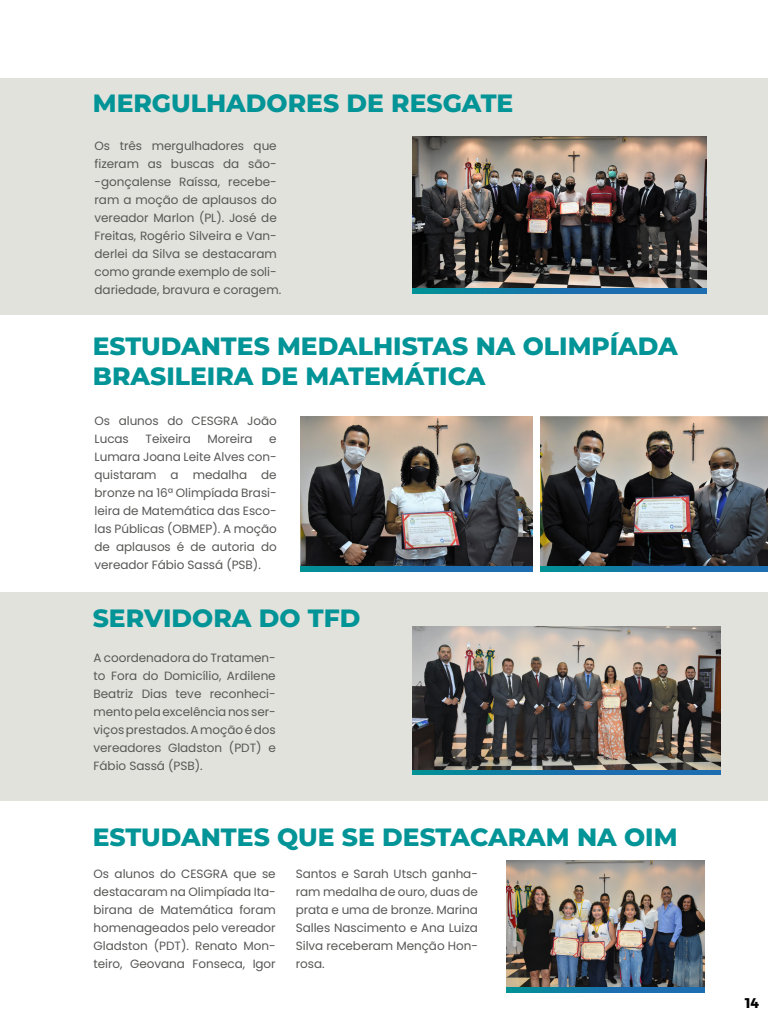
<style>
.page{position:relative;width:768px;height:1024px;background:#fff}
.page>*{position:absolute;margin:0;border:0;box-sizing:border-box;transform-origin:0 0}
.t1{font:800 25px/30px "Montserrat";color:#029496}
.t2{font:700 14px "Montserrat";color:#000}
.t3{font:12px/18px "Poppins";letter-spacing:-.005em;color:#575756;text-align:justify}
</style>
<div class="page">
<div style="left:0;top:78px;width:768px;height:236px;background:#e2e2dc"></div>
<div style="left:0;top:592px;width:768px;height:209px;background:#e2e2dc"></div>
<img style="left:412px;top:137px;width:294px;height:152px">
<img style="left:300px;top:417px;width:232px;height:154px">
<img style="left:541px;top:417px;width:227px;height:150px">
<img style="left:412px;top:627px;width:308px;height:143px">
<svg style="left:301px;top:567px;width:231px;height:4px"></svg>
<svg style="left:412px;top:289px;width:294px;height:5px"></svg>
<svg style="left:541px;top:567px;width:227px;height:4px"></svg>
<svg style="left:412px;top:770px;width:308px;height:5px"></svg>
<img style="left:507px;top:861px;width:197px;height:127px">
<svg style="left:507px;top:988px;width:197px;height:4px"></svg>
<h1 class="t1" style="left:93px;top:87px;width:422px">MERGULHADORES DE RESGATE</h1>
<p class="t3" style="left:95px;top:137px;width:188px;text-align:left">Os três mergulhadores que fizeram as buscas da são--gonçalense Raíssa, recebe&shy;ram a moção de aplausos do vereador Marlon (PL). José de<br>Freitas, Rogério Silveira e Van&shy;derlei da Silva se destacaram como grande exemplo de soli&shy;dariedade, bravura e coragem.</p>
<h1 class="t1" style="left:93px;top:330px;width:587px">ESTUDANTES MEDALHISTAS NA OLIMPÍADA<br>BRASILEIRA DE MATEMÁTICA</h1>
<p class="t3" style="left:95px;top:412px;width:184px">Os alunos do CESGRA João<br>Lucas</p>
<p class="t3" style="left:146px;top:430px;width:47px">Teixeira</p>
<p class="t3" style="left:207px;top:430px;width:47px">Moreira</p>
<p class="t3" style="left:95px;top:430px;width:184px;text-indent:175px">e Lumara Joana Leite Alves con&shy;quistaram a medalha de bronze na 16ª Olimpíada Brasi&shy;leira de Matemática das Esco&shy;las Públicas (OBMEP). A moção de aplausos é de autoria do vereador Fábio Sassá (PSB).</p>
<h1 class="t1" style="left:93px;top:602px;width:269px">SERVIDORA DO TFD</h1>
<p class="t3" style="left:94px;top:649px;width:184px">A coordenadora do Tratamen&shy;to Fora do Domicílio, Ardilene Beatriz Dias teve reconheci&shy;mento pela excelência nos ser&shy;viços prestados. A moção é dos vereadores Gladston (PDT) e Fábio Sassá (PSB).</p>
<h1 class="t1" style="left:93px;top:821px;width:586px">ESTUDANTES QUE SE DESTACARAM NA OIM</h1>
<p class="t3" style="left:94px;top:864px;width:184px">Os alunos do CESGRA que se destacaram na Olimpíada Ita&shy;birana de Matemática foram homenageados pelo vereador Gladston (PDT). Renato Mon&shy;teiro, Geovana Fonseca, Igor</p>
<p class="t3" style="left:296px;top:864px;width:184px">Santos e Sarah Utsch ganha&shy;ram medalha de ouro, duas de prata e uma de bronze. Marina Salles Nascimento e Ana Luiza Silva receberam Menção Hon&shy;rosa.</p>
<p class="t2" style="left:745px;top:992px;width:16px">14</p>
</div>
